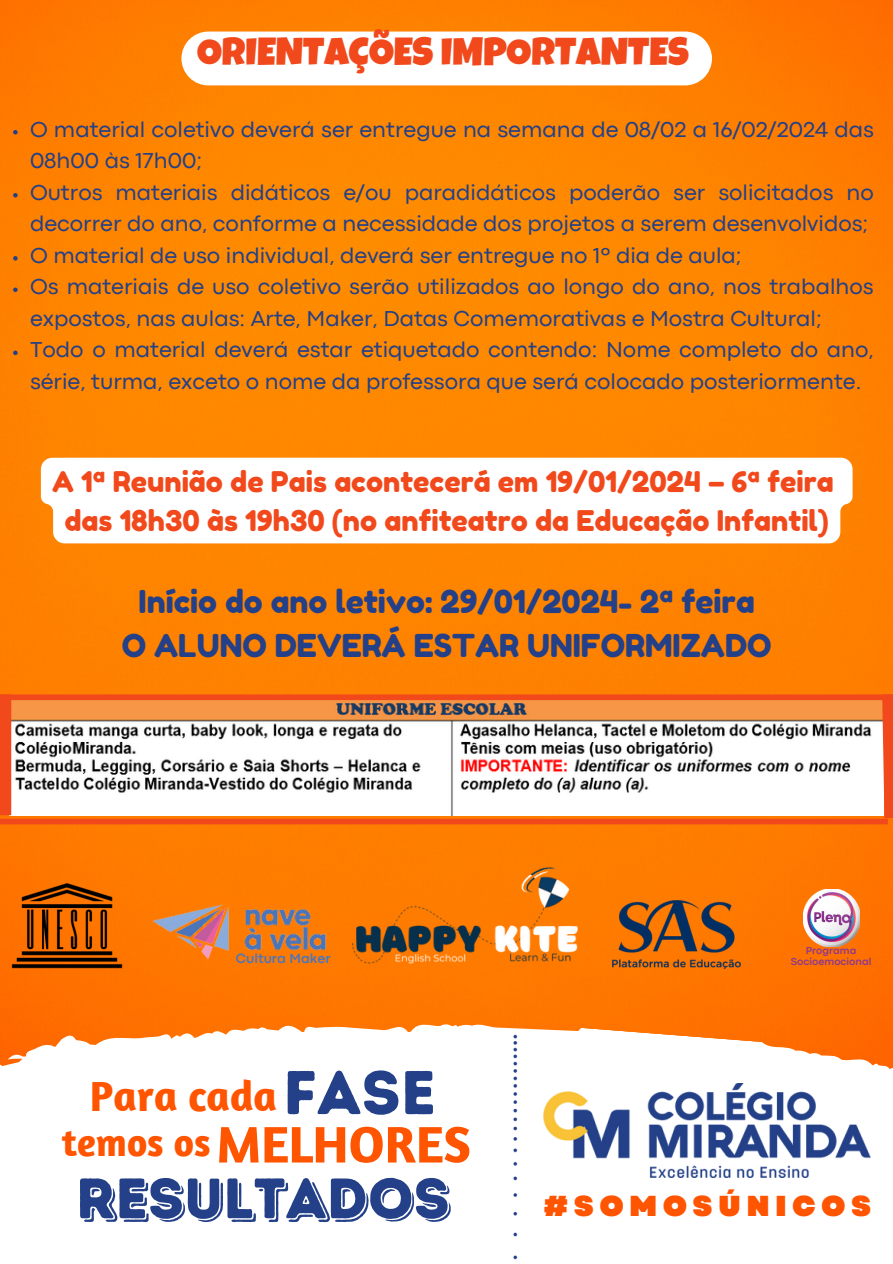
<style>
.page{position:relative;width:893px;height:1264px;background:#fff}
.page>*{position:absolute;margin:0;border:0;box-sizing:border-box;transform-origin:0 0}
.t1{font:61.5px "Intro Rust Base";color:#234088}
.t2{font:56.7px "Intro Rust Base Shade";color:#234088}
.t3{font:700 52.2px "Amaranth";color:#ff5400}
.t4{font:700 43.2px "Amaranth";color:#ff5400}
.t5{font:39px "Luckiest Guy";color:#f1491c}
.t6{font:700 39px "Amaranth";color:#ff5400}
.t7{font:31.5px "Fredoka One";color:#234088}
.t8{font:900 28.8px "Garet";letter-spacing:.21em;color:#ff5400}
.t9{font:28.5px "Fredoka One";color:#f1491c}
.t10{font:22.5px/31.5px "Codec Pro";color:#234088}
.t11{font:700 13.95px "Codec Pro";color:#4c76bb}
.t12{font:700 10.5px/10.4px "Codec Pro";color:#8c388f;text-align:center}
</style>
<div class="page">
<img style="left:0;top:0;width:892px;height:979px">
<img style="left:11px;top:700px;width:865px;height:115px">
<div style="left:0;top:694px;width:11px;height:121px;background:#f1491c"></div>
<svg style="left:876px;top:683px;width:16px;height:146px"></svg>
<div style="left:0;top:694px;width:892px;height:6px;background:#f1491c"></div>
<div style="left:0;top:818px;width:887px;height:6px;background:#f1491c"></div>
<svg style="left:0;top:979px;width:892px;height:199px"></svg>
<img style="left:544px;top:1083px;width:326px;height:94px">
<img style="left:503px;top:1049px;width:19px;height:211px">
<svg style="left:181px;top:32px;width:531px;height:53px"></svg>
<svg style="left:13px;top:130px;width:5px;height:4px"></svg>
<svg style="left:13px;top:193px;width:5px;height:4px"></svg>
<svg style="left:13px;top:256px;width:5px;height:4px"></svg>
<svg style="left:13px;top:287px;width:5px;height:5px"></svg>
<svg style="left:13px;top:350px;width:5px;height:5px"></svg>
<svg style="left:41px;top:457px;width:811px;height:86px"></svg>
<img style="left:11px;top:876px;width:114px;height:93px">
<img style="left:147px;top:889px;width:189px;height:79px">
<img style="left:613px;top:900px;width:127px;height:68px">
<img style="left:803px;top:889px;width:56px;height:57px">
<img style="left:349px;top:809px;width:240px;height:240px">
<p class="t5" style="left:197px;top:38px;width:493px">ORIENTAÇÕES IMPORTANTES</p>
<p class="t10" style="left:30px;top:115px;width:845px">O material coletivo deverá ser entregue na semana de 08/02 a 16/02/2024 das<br>08h00 às 17h00;</p>
<p class="t10" style="left:30px;top:178px;width:845px">Outros materiais didáticos e/ou paradidáticos poderão ser solicitados no decorrer do ano, conforme a necessidade dos projetos a serem desenvolvidos;</p>
<h6 class="t10" style="left:30px;top:241px;width:712px">O material de uso individual, deverá ser entregue no 1º dia de aula;</h6>
<p class="t10" style="left:30px;top:273px;width:845px">Os materiais de uso coletivo serão utilizados ao longo do ano, nos trabalhos expostos, nas aulas: Arte, Maker, Datas Comemorativas e Mostra Cultural;</p>
<h6 class="t10" style="left:30px;top:336px;width:845px">Todo o material deverá estar etiquetado contendo: Nome completo do ano, série, turma, exceto o nome da professora que será colocado posteriormente.</h6>
<p class="t9" style="left:52px;top:464px;width:783px">A 1ª Reunião de Pais acontecerá em 19/01/2024 – 6ª feira</p>
<p class="t9" style="left:64px;top:503px;width:765px">das 18h30 às 19h30 (no anfiteatro da Educação Infantil)</p>
<p class="t7" style="left:139px;top:582px;width:617px">Início do ano letivo: 29/01/2024- 2ª feira</p>
<p class="t7" style="left:122px;top:626px;width:651px">O ALUNO DEVERÁ ESTAR UNIFORMIZADO</p>
<p class="t11" style="left:236px;top:953px;width:96px">Cultura Maker</p>
<p class="t12" style="left:790px;top:946px;width:82px">Programa<br>Socioemocional</p>
<p class="t4" style="left:90px;top:1069px;width:188px">Para cada</p>
<h5 class="t1" style="left:283px;top:1055px;width:154px">FASE</h5>
<h3 class="t3" style="left:216px;top:1111px;width:256px">MELHORES</h3>
<h2 class="t2" style="left:76px;top:1164px;width:375px">RESULTADOS</h2>
<h3 class="t6" style="left:62px;top:1118px;width:150px">temos os</h3>
<p class="t8" style="left:544px;top:1184px;width:328px">#SOMOSÚNICOS</p>
</div>
